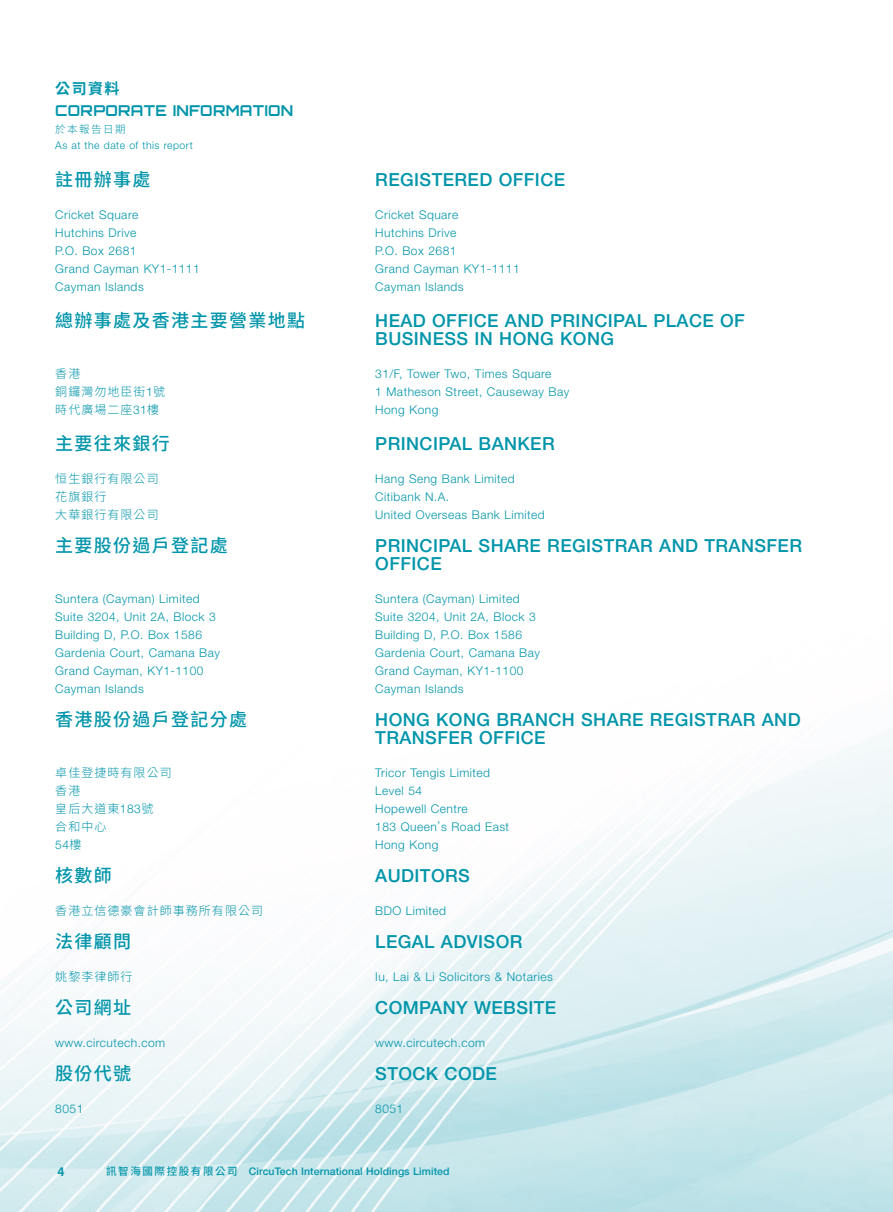
<style>
.page{position:relative;width:893px;height:1212px;background:#fff}
.page>*{position:absolute;margin:0;border:0;box-sizing:border-box;transform-origin:0 0}
.Heading_1{font:500 18px/18px "Helvetica Neue LT Std";letter-spacing:.025em;color:#0095aa}
.C_Heading_1{font:500 18px "Source Han Sans TC";letter-spacing:.075em;color:#0095aa}
.t1{font:700 15px "Orbitron";letter-spacing:.02em;color:#0095aa}
.t2{font:700 15px "Source Han Sans TC";color:#0095aa}
.Body_Text{font:300 12px "Helvetica Neue LT Std";letter-spacing:.04em;color:#0095aa}
.C_Body_Text{font:300 12px "Helvetica Neue LT Std";letter-spacing:.04em;color:#0095aa}
.C_Body_Text-2{font:300 12px "Source Han Sans TC";letter-spacing:.09em;color:#0095aa}
.t3{font:700 12px "Source Han Sans TC";color:#0095aa}
.t4{font:500 10.5px "Helvetica Neue LT Std";letter-spacing:.01em;color:#0095aa}
.t5{font:300 10.5px "Helvetica Neue LT Std";letter-spacing:.045em;color:#0095aa}
.t6{font:300 10.5px "Source Han Sans TC";letter-spacing:.14em;color:#0095aa}
.s1{font-family:"Helvetica Neue LT Std"}
.s2{font-family:"Source Han Sans TC"}
</style>
<div class="page">
<img style="left:0;top:729px;width:893px;height:483px">
<p class="t2" style="left:55px;top:80px;width:66px">公司資料</p>
<p class="t1" style="left:55px;top:101px;width:240px">CORPORATE INFORMATION</p>
<p class="t6" style="left:55px;top:123px;width:72px">於本報告日期</p>
<p class="t5" style="left:55px;top:139px;width:139px">As at the date of this report</p>
<p class="C_Heading_1" style="left:55px;top:169px;width:97px">註冊辦事處</p>
<p class="C_Body_Text" style="left:55px;top:207px;width:84px">Cricket Square</p>
<p class="C_Body_Text" style="left:55px;top:225px;width:83px">Hutchins Drive</p>
<p class="C_Body_Text" style="left:55px;top:243px;width:83px">P.O. Box 2681</p>
<p class="C_Body_Text" style="left:55px;top:261px;width:146px">Grand Cayman KY1-1111</p>
<p class="C_Body_Text" style="left:55px;top:279px;width:90px">Cayman Islands</p>
<p class="C_Heading_1" style="left:55px;top:310px;width:251px">總辦事處及香港主要營業地點</p>
<p class="C_Body_Text-2" style="left:55px;top:367px;width:27px">香港</p>
<p class="C_Body_Text-2" style="left:55px;top:385px;width:111px">銅鑼灣勿地臣街<span class="s1">1</span>號</p>
<p class="C_Body_Text-2" style="left:55px;top:403px;width:105px">時代廣場二座<span class="s1">31</span>樓</p>
<p class="C_Heading_1" style="left:55px;top:433px;width:116px">主要往來銀行</p>
<p class="C_Body_Text-2" style="left:55px;top:472px;width:105px">恒生銀行有限公司</p>
<p class="C_Body_Text-2" style="left:55px;top:490px;width:53px">花旗銀行</p>
<p class="C_Body_Text-2" style="left:55px;top:508px;width:105px">大華銀行有限公司</p>
<p class="C_Heading_1" style="left:55px;top:535px;width:174px">主要股份過戶登記處</p>
<p class="C_Body_Text" style="left:55px;top:591px;width:146px">Suntera (Cayman) Limited</p>
<p class="C_Body_Text" style="left:55px;top:609px;width:162px">Suite 3204, Unit 2A, Block 3</p>
<p class="C_Body_Text" style="left:55px;top:627px;width:148px">Building D, P.O. Box 1586</p>
<p class="C_Body_Text" style="left:55px;top:645px;width:166px">Gardenia Court, Camana Bay</p>
<p class="C_Body_Text" style="left:55px;top:663px;width:150px">Grand Cayman, KY1-1100</p>
<p class="C_Body_Text" style="left:55px;top:681px;width:90px">Cayman Islands</p>
<p class="C_Heading_1" style="left:55px;top:709px;width:193px">香港股份過戶登記分處</p>
<p class="C_Body_Text-2" style="left:55px;top:766px;width:118px">卓佳登捷時有限公司</p>
<p class="C_Body_Text-2" style="left:55px;top:784px;width:27px">香港</p>
<p class="C_Body_Text-2" style="left:55px;top:802px;width:100px">皇后大道東<span class="s1">183</span>號</p>
<p class="C_Body_Text-2" style="left:55px;top:820px;width:53px">合和中心</p>
<p class="C_Body_Text" style="left:55px;top:837px;width:28px">54<span class="s2">樓</span></p>
<p class="C_Heading_1" style="left:55px;top:865px;width:58px">核數師</p>
<p class="C_Body_Text-2" style="left:55px;top:904px;width:209px">香港立信德豪會計師事務所有限公司</p>
<p class="C_Heading_1" style="left:55px;top:931px;width:77px">法律顧問</p>
<p class="C_Body_Text-2" style="left:55px;top:970px;width:79px">姚黎李律師行</p>
<p class="C_Heading_1" style="left:55px;top:997px;width:77px">公司網址</p>
<p class="C_Body_Text" style="left:55px;top:1035px;width:112px">www.circutech.com</p>
<p class="C_Heading_1" style="left:55px;top:1063px;width:77px">股份代號</p>
<p class="C_Body_Text" style="left:55px;top:1101px;width:30px">8051</p>
<p class="Heading_1" style="left:375px;top:170px;width:191px">REGISTERED OFFICE</p>
<p class="Body_Text" style="left:375px;top:207px;width:84px">Cricket Square</p>
<p class="Body_Text" style="left:375px;top:225px;width:83px">Hutchins Drive</p>
<p class="Body_Text" style="left:375px;top:243px;width:83px">P.O. Box 2681</p>
<p class="Body_Text" style="left:375px;top:261px;width:146px">Grand Cayman KY1-1111</p>
<p class="Body_Text" style="left:375px;top:279px;width:90px">Cayman Islands</p>
<p class="Heading_1" style="left:375px;top:311px;width:371px">HEAD OFFICE AND PRINCIPAL PLACE OF<br>BUSINESS IN HONG KONG</p>
<p class="Body_Text" style="left:375px;top:366px;width:178px">31/F, Tower Two, Times Square</p>
<p class="Body_Text" style="left:375px;top:384px;width:195px">1 Matheson Street, Causeway Bay</p>
<p class="Body_Text" style="left:375px;top:402px;width:65px">Hong Kong</p>
<p class="Heading_1" style="left:375px;top:434px;width:181px">PRINCIPAL BANKER</p>
<p class="Body_Text" style="left:375px;top:471px;width:141px">Hang Seng Bank Limited</p>
<p class="Body_Text" style="left:375px;top:489px;width:75px">Citibank N.A.</p>
<p class="Body_Text" style="left:375px;top:507px;width:171px">United Overseas Bank Limited</p>
<p class="Heading_1" style="left:375px;top:536px;width:428px">PRINCIPAL SHARE REGISTRAR AND TRANSFER<br>OFFICE</p>
<p class="Body_Text" style="left:375px;top:591px;width:146px">Suntera (Cayman) Limited</p>
<p class="Body_Text" style="left:375px;top:609px;width:162px">Suite 3204, Unit 2A, Block 3</p>
<p class="Body_Text" style="left:375px;top:627px;width:148px">Building D, P.O. Box 1586</p>
<p class="Body_Text" style="left:375px;top:645px;width:166px">Gardenia Court, Camana Bay</p>
<p class="Body_Text" style="left:375px;top:663px;width:150px">Grand Cayman, KY1-1100</p>
<p class="Body_Text" style="left:375px;top:681px;width:90px">Cayman Islands</p>
<p class="Heading_1" style="left:375px;top:710px;width:427px">HONG KONG BRANCH SHARE REGISTRAR AND<br>TRANSFER OFFICE</p>
<p class="Body_Text" style="left:375px;top:765px;width:116px">Tricor Tengis Limited</p>
<p class="Body_Text" style="left:375px;top:783px;width:48px">Level 54</p>
<p class="Body_Text" style="left:375px;top:801px;width:94px">Hopewell Centre</p>
<p class="Body_Text" style="left:375px;top:819px;width:135px">183 Queen’s Road East</p>
<p class="Body_Text" style="left:375px;top:837px;width:65px">Hong Kong</p>
<p class="Heading_1" style="left:375px;top:866px;width:96px">AUDITORS</p>
<p class="Body_Text" style="left:375px;top:903px;width:72px">BDO Limited</p>
<p class="Heading_1" style="left:375px;top:932px;width:149px">LEGAL ADVISOR</p>
<p class="Body_Text" style="left:375px;top:969px;width:179px">Iu, Lai &amp; Li Solicitors &amp; Notaries</p>
<p class="Heading_1" style="left:375px;top:998px;width:183px">COMPANY WEBSITE</p>
<p class="Body_Text" style="left:375px;top:1035px;width:112px">www.circutech.com</p>
<p class="Heading_1" style="left:375px;top:1064px;width:123px">STOCK CODE</p>
<p class="Body_Text" style="left:375px;top:1101px;width:30px">8051</p>
<p class="t3" style="left:57px;top:1165px;width:9px">4</p>
<p class="t4" style="left:106px;top:1165px;width:345px"><span class="s2">訊智海國際控股有限公司　</span>CircuTech International Holdings Limited</p>
</div>
